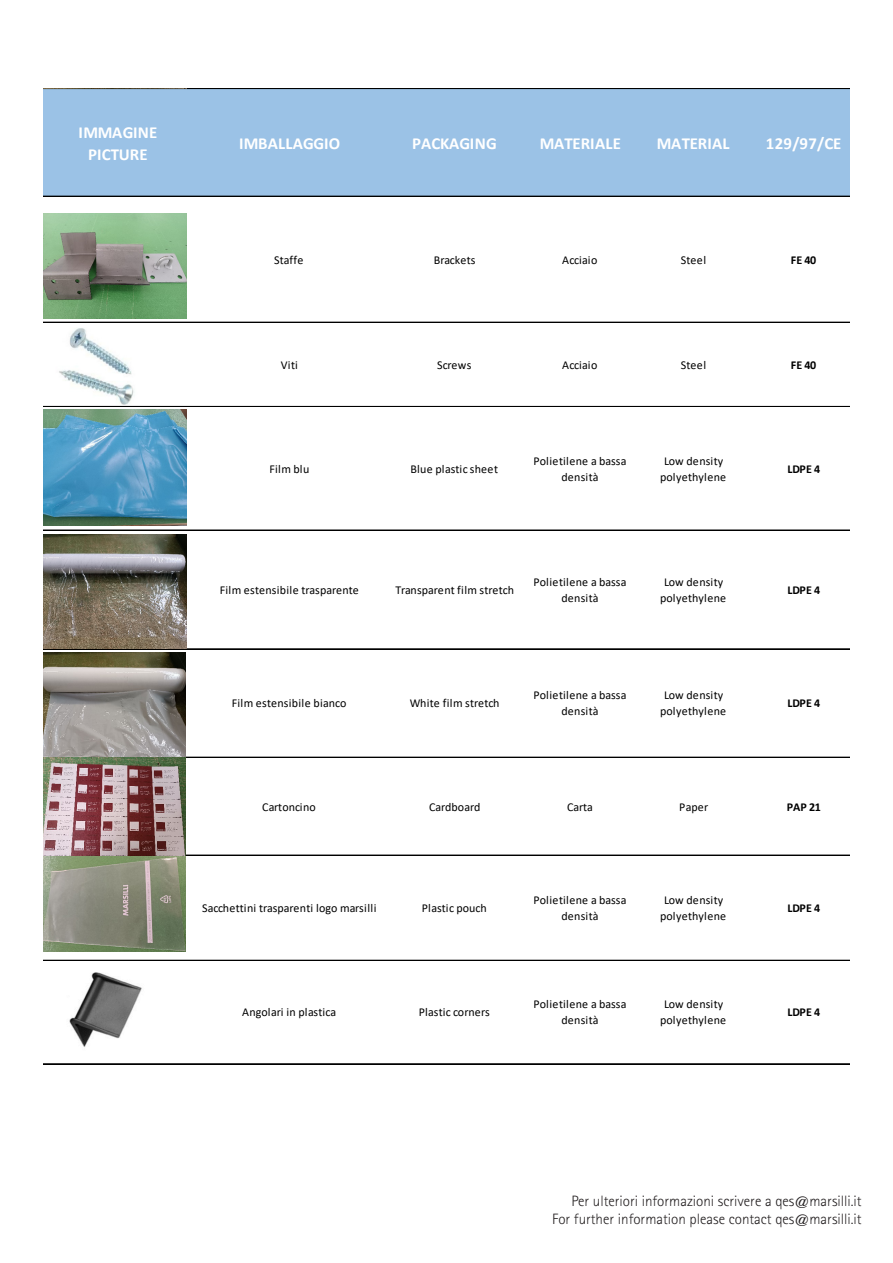
<style>
.page{position:relative;width:893px;height:1263px;background:#fff}
.page>*{position:absolute;margin:0;border:0;box-sizing:border-box;transform-origin:0 0}
.t1{font:700 16.8px/22.5px "Calibri";letter-spacing:.01em;color:#fff;text-align:center}
.t2{font:300 15px/18px "Rotis Sans Serif Std";color:#231f20;text-align:right}
.t3{font:12px/16px "Calibri";letter-spacing:.01em;color:#000;text-align:center}
.t4{font:700 12px "Calibri";letter-spacing:-.025em;color:#000}
.t5{font:12px "Calibri";letter-spacing:-.01em;color:#000}
</style>
<div class="page">
<div style="left:43px;top:89px;width:807px;height:108px;background:#9bc2e6"></div>
<hr style="left:43px;top:88px;width:807px;height:1px;background:#000">
<hr style="left:43px;top:89px;width:807px;height:1px;background:#000">
<hr style="left:43px;top:196px;width:807px;height:1px;background:#000">
<hr style="left:43px;top:322px;width:807px;height:1px;background:#000">
<hr style="left:43px;top:406px;width:807px;height:1px;background:#000">
<hr style="left:43px;top:530px;width:807px;height:1px;background:#000">
<hr style="left:43px;top:648px;width:807px;height:1px;background:#000">
<hr style="left:43px;top:649px;width:807px;height:1px;background:#000">
<hr style="left:43px;top:757px;width:807px;height:1px;background:#000">
<hr style="left:43px;top:855px;width:807px;height:1px;background:#000">
<hr style="left:43px;top:960px;width:807px;height:1px;background:#000">
<hr style="left:43px;top:1063px;width:807px;height:1px;background:#000">
<hr style="left:43px;top:1064px;width:807px;height:1px;background:#000">
<img style="left:59px;top:328px;width:75px;height:76px">
<img style="left:43px;top:214px;width:144px;height:104px">
<img style="left:43px;top:88px;width:144px;height:1px">
<img style="left:43px;top:410px;width:144px;height:115px">
<img style="left:43px;top:535px;width:144px;height:114px">
<img style="left:43px;top:652px;width:142px;height:105px">
<img style="left:43px;top:757px;width:142px;height:100px">
<img style="left:43px;top:857px;width:142px;height:94px">
<img style="left:69px;top:972px;width:73px;height:75px">
<h1 class="t1" style="left:79px;top:120px;width:80px">IMMAGINE<br>PICTURE</h1>
<h1 class="t1" style="left:239px;top:132px;width:103px">IMBALLAGGIO</h1>
<h1 class="t1" style="left:412px;top:132px;width:86px">PACKAGING</h1>
<h1 class="t1" style="left:540px;top:132px;width:83px">MATERIALE</h1>
<h1 class="t1" style="left:657px;top:132px;width:74px">MATERIAL</h1>
<h1 class="t1" style="left:766px;top:132px;width:77px">129/97/CE</h1>
<p class="t3" style="left:274px;top:251px;width:31px">Staffe</p>
<p class="t5" style="left:434px;top:251px;width:43px">Brackets</p>
<p class="t3" style="left:562px;top:251px;width:37px">Acciaio</p>
<p class="t3" style="left:681px;top:251px;width:27px">Steel</p>
<p class="t4" style="left:791px;top:251px;width:27px">FE 40</p>
<p class="t3" style="left:281px;top:356px;width:19px">Viti</p>
<p class="t3" style="left:437px;top:356px;width:36px">Screws</p>
<p class="t3" style="left:562px;top:356px;width:37px">Acciaio</p>
<p class="t3" style="left:681px;top:356px;width:27px">Steel</p>
<p class="t4" style="left:791px;top:356px;width:27px">FE 40</p>
<p class="t3" style="left:269px;top:461px;width:41px">Film blu</p>
<p class="t3" style="left:411px;top:461px;width:89px">Blue plastic sheet</p>
<p class="t3" style="left:533px;top:453px;width:95px">Polietilene a bassa densità</p>
<p class="t3" style="left:660px;top:453px;width:68px">Low density polyethylene</p>
<p class="t4" style="left:788px;top:461px;width:34px">LDPE 4</p>
<p class="t3" style="left:220px;top:582px;width:141px">Film estensibile trasparente</p>
<p class="t3" style="left:395px;top:582px;width:120px">Transparent film stretch</p>
<p class="t3" style="left:533px;top:574px;width:95px">Polietilene a bassa densità</p>
<p class="t3" style="left:660px;top:574px;width:68px">Low density polyethylene</p>
<p class="t4" style="left:788px;top:582px;width:34px">LDPE 4</p>
<p class="t3" style="left:232px;top:695px;width:116px">Film estensibile bianco</p>
<p class="t3" style="left:410px;top:695px;width:91px">White film stretch</p>
<p class="t3" style="left:533px;top:687px;width:95px">Polietilene a bassa densità</p>
<p class="t3" style="left:660px;top:687px;width:68px">Low density polyethylene</p>
<p class="t4" style="left:788px;top:695px;width:34px">LDPE 4</p>
<p class="t3" style="left:262px;top:799px;width:55px">Cartoncino</p>
<p class="t3" style="left:429px;top:799px;width:53px">Cardboard</p>
<p class="t3" style="left:567px;top:799px;width:27px">Carta</p>
<p class="t3" style="left:679px;top:799px;width:31px">Paper</p>
<p class="t4" style="left:787px;top:798px;width:36px">PAP 21</p>
<p class="t3" style="left:202px;top:900px;width:176px">Sacchettini trasparenti logo marsilli</p>
<p class="t3" style="left:422px;top:900px;width:66px">Plastic pouch</p>
<p class="t3" style="left:533px;top:892px;width:95px">Polietilene a bassa densità</p>
<p class="t3" style="left:660px;top:892px;width:68px">Low density polyethylene</p>
<p class="t4" style="left:788px;top:899px;width:34px">LDPE 4</p>
<p class="t3" style="left:242px;top:1004px;width:95px">Angolari in plastica</p>
<p class="t3" style="left:419px;top:1004px;width:73px">Plastic corners</p>
<p class="t3" style="left:533px;top:996px;width:95px">Polietilene a bassa densità</p>
<p class="t3" style="left:660px;top:996px;width:68px">Low density polyethylene</p>
<p class="t4" style="left:788px;top:1004px;width:34px">LDPE 4</p>
<p class="t2" style="left:552px;top:1192px;width:311px">Per ulteriori informazioni scrivere a qes@marsilli.it<br>For further information please contact qes@marsilli.it</p>
</div>
